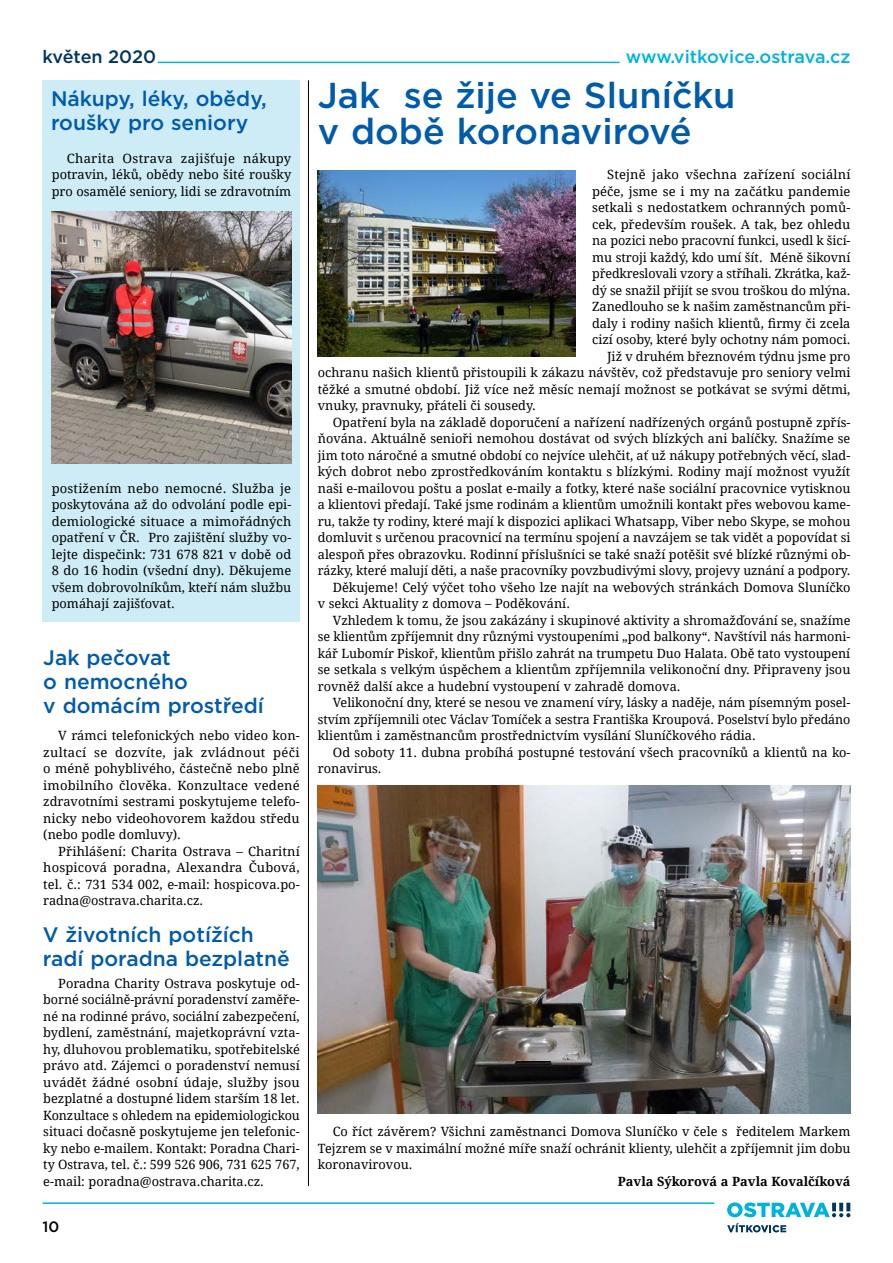
<style>
.page{position:relative;width:893px;height:1263px;background:#fff}
.page>*{position:absolute;margin:0;border:0;box-sizing:border-box;transform-origin:0 0}
.t1{font:500 36px/36px "Gotham";color:#005baa}
.t2{font:500 21px/24px "Gotham";color:#005baa}
.t3{font:500 18px "Gotham";letter-spacing:-.01em;color:#00b3dc}
.t4{font:500 18px "Gotham";letter-spacing:-.005em;color:#003660}
.t5{font:500 15px "Gotham";color:#000}
.t6{font:12.75px/16.5px "Droid Serif";color:#000;text-align:justify}
.t7{font:700 12.75px "Droid Serif";color:#000}
</style>
<div class="page">
<svg style="left:727px;top:1202px;width:123px;height:15px"></svg>
<svg style="left:727px;top:1223px;width:59px;height:9px"></svg>
<hr style="left:43px;top:1202px;width:671px;height:2px;background:#00b3dc">
<hr style="left:158px;top:62px;width:462px;height:1px;background:#00b3dc">
<hr style="left:308px;top:80px;width:1px;height:1106px;background:#000">
<div style="left:43px;top:80px;width:257px;height:542px;background:#ceecf5"></div>
<img style="left:51px;top:211px;width:240px;height:252px">
<img style="left:318px;top:170px;width:257px;height:187px">
<img style="left:318px;top:785px;width:532px;height:328px">
<h3 class="t4" style="left:42px;top:45px;width:115px">květen 2020</h3>
<h2 class="t2" style="left:51px;top:86px;width:217px">Nákupy, léky, obědy, roušky pro seniory</h2>
<p class="t6" style="left:52px;top:150px;width:241px;text-indent:15px">Charita Ostrava zajišťuje nákupy potravin, léků, obědy nebo šité roušky pro osamělé seniory, lidi se zdravotním</p>
<p class="t6" style="left:52px;top:480px;width:241px">postižením nebo nemocné. Služba je poskytována až do odvolání podle epi&shy;demiologické situace a mimořádných opatření v ČR. Pro zajištění služby vo&shy;lejte dispečink: 731 678 821 v době od 8 do 16 hodin (všední dny). Děkujeme všem dobrovolníkům, kteří nám službu pomáhají zajišťovat.</p>
<h2 class="t2" style="left:43px;top:645px;width:222px">Jak pečovat<br>o nemocného<br>v domácím prostředí</h2>
<p class="t6" style="left:43px;top:727px;width:258px;text-indent:15px">V rámci telefonických nebo video kon&shy;zultací se dozvíte, jak zvládnout péči o méně pohyblivého, částečně nebo plně imobilního člověka. Konzultace vedené zdravotními sestrami poskytujeme telefo&shy;nicky nebo videohovorem každou středu (nebo podle domluvy).</p>
<p class="t6" style="left:43px;top:843px;width:258px;text-indent:15px">Přihlášení: Charita Ostrava – Charitní hospicová poradna, Alexandra Čubová, tel. č.: 731 534 002, e-mail: hospicova.po&shy;radna@ostrava.charita.cz.</p>
<h2 class="t2" style="left:43px;top:922px;width:248px">V životních potížích radí poradna bezplatně</h2>
<p class="t6" style="left:43px;top:975px;width:258px;text-indent:15px">Poradna Charity Ostrava poskytuje od&shy;borné sociálně-právní poradenství zaměře&shy;né na rodinné právo, sociální zabezpečení, bydlení, zaměstnání, majetkoprávní vzta&shy;hy, dluhovou problematiku, spotřebitelské právo atd. Zájemci o poradenství nemusí uvádět žádné osobní údaje, služby jsou bezplatné a dostupné lidem starším 18 let.<br>Konzultace s ohledem na epidemiologickou situaci dočasně poskytujeme jen telefonic&shy;ky nebo e-mailem. Kontakt: Poradna Chari&shy;ty Ostrava, tel. č.: 599 526 906, 731 625 767, e-mail: poradna@ostrava.charita.cz.</p>
<p class="t5" style="left:43px;top:1217px;width:18px">10</p>
<h3 class="t3" style="left:626px;top:45px;width:226px">www.vitkovice.ostrava.cz</h3>
<h1 class="t1" style="left:318px;top:76px;width:419px">Jak se žije ve Sluníčku v době koronavirové</h1>
<p class="t6" style="left:607px;top:166px;width:245px">Stejně jako všechna zařízení sociální</p>
<p class="t6" style="left:592px;top:183px;width:260px">péče, jsme se i my na začátku pandemie</p>
<p class="t6" style="left:592px;top:199px;width:260px">setkali s nedostatkem ochranných pomů-</p>
<p class="t6" style="left:592px;top:216px;width:260px">cek, především roušek. A tak, bez ohledu</p>
<p class="t6" style="left:592px;top:232px;width:260px">na pozici nebo pracovní funkci, usedl k šicí-</p>
<p class="t6" style="left:592px;top:249px;width:260px">mu stroji každý, kdo umí šít. Méně šikovní</p>
<p class="t6" style="left:592px;top:265px;width:260px">předkreslovali vzory a stříhali. Zkrátka, kaž-</p>
<p class="t6" style="left:592px;top:282px;width:260px">dý se snažil přijít se svou troškou do mlýna.</p>
<p class="t6" style="left:592px;top:298px;width:260px">Zanedlouho se k našim zaměstnancům při-</p>
<p class="t6" style="left:592px;top:315px;width:260px">daly i rodiny našich klientů, firmy či zcela</p>
<p class="t6" style="left:592px;top:331px;width:260px">cizí osoby, které byly ochotny nám pomoci.</p>
<p class="t6" style="left:607px;top:348px;width:245px">Již v druhém březnovém týdnu jsme pro</p>
<p class="t6" style="left:318px;top:364px;width:534px">ochranu našich klientů přistoupili k zákazu návštěv, což představuje pro seniory velmi</p>
<p class="t6" style="left:318px;top:381px;width:534px">těžké a smutné období. Již více než měsíc nemají možnost se potkávat se svými dětmi,</p>
<p class="t6" style="left:318px;top:397px;width:219px">vnuky, pravnuky, přáteli či sousedy.</p>
<p class="t6" style="left:333px;top:414px;width:519px">Opatření byla na základě doporučení a nařízení nadřízených orgánů postupně zpřís-</p>
<p class="t6" style="left:318px;top:430px;width:534px">ňována. Aktuálně senioři nemohou dostávat od svých blízkých ani balíčky. Snažíme se</p>
<p class="t6" style="left:318px;top:447px;width:534px">jim toto náročné a smutné období co nejvíce ulehčit, ať už nákupy potřebných věcí, slad-</p>
<p class="t6" style="left:318px;top:463px;width:534px">kých dobrot nebo zprostředkováním kontaktu s blízkými. Rodiny mají možnost využít</p>
<p class="t6" style="left:318px;top:480px;width:534px">naši e-mailovou poštu a poslat e-maily a fotky, které naše sociální pracovnice vytisknou</p>
<p class="t6" style="left:318px;top:496px;width:534px">a klientovi předají. Také jsme rodinám a klientům umožnili kontakt přes webovou kame-</p>
<p class="t6" style="left:318px;top:513px;width:534px">ru, takže ty rodiny, které mají k dispozici aplikaci Whatsapp, Viber nebo Skype, se mohou</p>
<p class="t6" style="left:318px;top:529px;width:534px">domluvit s určenou pracovnicí na termínu spojení a navzájem se tak vidět a popovídat si</p>
<p class="t6" style="left:318px;top:546px;width:534px">alespoň přes obrazovku. Rodinní příslušníci se také snaží potěšit své blízké různými ob-</p>
<p class="t6" style="left:318px;top:562px;width:534px">rázky, které malují děti, a naše pracovníky povzbudivými slovy, projevy uznání a podpory.</p>
<p class="t6" style="left:333px;top:579px;width:519px">Děkujeme! Celý výčet toho všeho lze najít na webových stránkách Domova Sluníčko</p>
<p class="t6" style="left:318px;top:595px;width:254px">v sekci Aktuality z domova – Poděkování.</p>
<p class="t6" style="left:333px;top:612px;width:519px">Vzhledem k tomu, že jsou zakázány i skupinové aktivity a shromažďování se, snažíme</p>
<p class="t6" style="left:318px;top:628px;width:534px">se klientům zpříjemnit dny různými vystoupeními „pod balkony“. Navštívil nás harmoni-</p>
<p class="t6" style="left:318px;top:645px;width:534px">kář Lubomír Piskoř, klientům přišlo zahrát na trumpetu Duo Halata. Obě tato vystoupení</p>
<p class="t6" style="left:318px;top:661px;width:534px">se setkala s velkým úspěchem a klientům zpříjemnila velikonoční dny. Připraveny jsou</p>
<p class="t6" style="left:318px;top:678px;width:364px">rovněž další akce a hudební vystoupení v zahradě domova.</p>
<p class="t6" style="left:333px;top:694px;width:519px">Velikonoční dny, které se nesou ve znamení víry, lásky a naděje, nám písemným posel-</p>
<p class="t6" style="left:318px;top:711px;width:534px">stvím zpříjemnili otec Václav Tomíček a sestra Františka Kroupová. Poselství bylo předáno</p>
<p class="t6" style="left:318px;top:727px;width:439px">klientům i zaměstnancům prostřednictvím vysílání Sluníčkového rádia.</p>
<p class="t6" style="left:333px;top:744px;width:519px">Od soboty 11. dubna probíhá postupné testování všech pracovníků a klientů na ko-</p>
<p class="t6" style="left:318px;top:760px;width:65px">ronavirus.</p>
<p class="t6" style="left:318px;top:1123px;width:534px;text-indent:15px">Co říct závěrem? Všichni zaměstnanci Domova Sluníčko v čele s ředitelem Markem Tejzrem se v maximální možné míře snaží ochránit klienty, ulehčit a zpříjemnit jim dobu koronavirovou.</p>
<p class="t7" style="left:618px;top:1172px;width:234px">Pavla Sýkorová a Pavla Kovalčíková</p>
</div>
